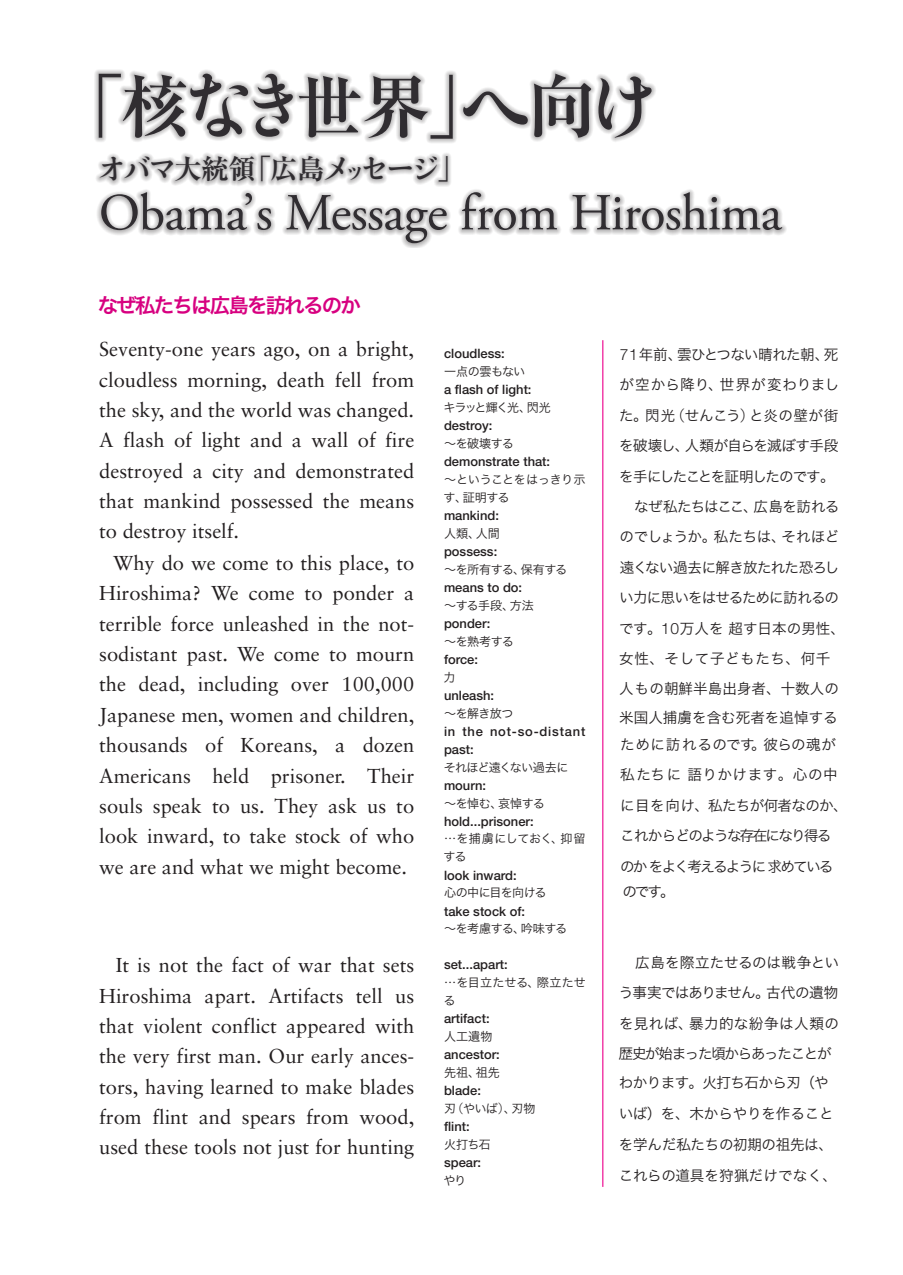
<style>
.page{position:relative;width:903px;height:1275px;background:#fff}
.page>*{position:absolute;margin:0;border:0;box-sizing:border-box;transform-origin:0 0}
.t1{font:700 68.25px "Ryumin Pro";color:#302d31}
.t2{font:51.8px "Adobe Garamond Pro";letter-spacing:-.01em;color:#302d31}
.t3{font:28.35px "Yutuki 36 PK Std W6";letter-spacing:-.11em;color:#302d31}
.t4{font:20.47px "Hira Kaku Pro N W6";letter-spacing:-.09em;color:#d70080}
.t5{font:20.12px/30.4px "Sabon";color:#231f20;text-align:justify}
.t6{font:14.53px/30.4px "Hira Kaku Pro N W3";letter-spacing:-.025em;color:#231f20}
.t7{font:14.53px/30.4px "Hira Kaku Pro N W3";letter-spacing:-.05em;color:#231f20}
.t8{font:14.53px/26.9px "Hira Kaku Pro N W3";color:#231f20}
.t9{font:500 12.95px "Helvetica Neue LT Std";color:#231f20}
.t10{font:500 12.95px/18px "Helvetica Neue LT Std";letter-spacing:.065em;color:#231f20}
.t11{font:12.08px/18px "Hira Kaku Pro N W3";letter-spacing:-.04em;color:#231f20}
.t12{font:12.08px/18px "Hira Kaku Pro N W3";letter-spacing:-.02em;color:#231f20}
.t13{font:12.08px/18px "Hira Kaku Pro N W3";color:#231f20}
.t14{font:12.08px "Hira Kaku Pro N W3";letter-spacing:-.06em;color:#231f20}
.t15{font:12.08px "Hira Kaku Pro N W3";letter-spacing:-.1em;color:#231f20}
.s1{font-family:"Shin Go Pro";font-weight:300}
.s2{font-family:"Yutuki 36 PK Std W6";font-weight:400;font-size:70.88px}
.s3{font-family:"Ryumin Pro";font-weight:700;font-size:27.3px}
.s4{font-family:"Shin Go Pro";font-weight:300;font-size:27.3px}
.s5{font-size:21.35px}
.s6{font-family:"Helvetica Neue LT Std";font-weight:300;font-size:15.58px}
</style>
<div class="page">
<hr style="left:0;top:645px;width:1px;height:630px;background:#951d3c">
<div style="left:94px;top:69px;width:693px;height:179px;background:#231f20;opacity:.6"></div>
<hr style="left:602px;top:340px;width:1px;height:847px;background:#ed028c">
<h1 class="t1" style="left:54px;top:52px;width:605px"><span class="s1">「</span>核<span class="s2">なき</span>世界<span class="s1">」</span><span class="s2">へ</span>向<span class="s2">け</span></h1>
<h3 class="t3" style="left:98px;top:152px;width:369px">オバマ<span class="s3">大統領</span><span class="s4">「</span><span class="s3">広島</span>メ<span class="s5">ッ</span>セージ<span class="s4">」</span></h3>
<h2 class="t2" style="left:99px;top:182px;width:684px">Obama’s Message from Hiroshima</h2>
<p class="t4" style="left:98px;top:287px;width:265px">なぜ私たちは広島を訪れるのか</p>
<p class="t5" style="left:99px;top:334px;width:317px">Seventy-one years ago, on a bright, cloudless morning, death fell from the sky, and the world was changed.<br>A flash of light and a wall of fire destroyed a city and demonstrated that mankind possessed the means to destroy itself.</p>
<p class="t5" style="left:99px;top:547px;width:317px;text-indent:14px">Why do we come to this place, to Hiroshima? We come to ponder a terrible force unleashed in the not&shy;sodistant past. We come to mourn the dead, including over 100,000<br>Japanese men, women and children, thousands of Koreans, a dozen Americans held prisoner. Their souls speak to us. They ask us to look inward, to take stock of who we are and what we might become.</p>
<p class="t5" style="left:99px;top:950px;width:317px;text-indent:16px">It is not the fact of war that sets Hiroshima apart. Artifacts tell us that violent conflict appeared with the very first man. Our early ances&shy;tors, having learned to make blades from flint and spears from wood, used these tools not just for hunting</p>
<p class="t9" style="left:444px;top:346px;width:62px">cloudless:</p>
<p class="t11" style="left:444px;top:361px;width:83px">一点の雲もない</p>
<p class="t9" style="left:444px;top:382px;width:89px">a flash of light:</p>
<p class="t15" style="left:444px;top:397px;width:109px">キラッと輝く光、閃光</p>
<p class="t9" style="left:444px;top:418px;width:50px">destroy:</p>
<p class="t11" style="left:444px;top:433px;width:71px">～を破壊する</p>
<p class="t9" style="left:444px;top:454px;width:108px">demonstrate that:</p>
<p class="t11" style="left:443px;top:469px;width:143px">～ということをはっきり示す、証明する</p>
<p class="t9" style="left:444px;top:507px;width:56px">mankind:</p>
<p class="t11" style="left:444px;top:523px;width:57px">人類、人間</p>
<p class="t9" style="left:444px;top:543px;width:55px">possess:</p>
<p class="t11" style="left:444px;top:559px;width:125px">～を所有する、保有する</p>
<p class="t9" style="left:444px;top:579px;width:80px">means to do:</p>
<p class="t11" style="left:444px;top:595px;width:91px">～する手段、方法</p>
<p class="t9" style="left:444px;top:615px;width:48px">ponder:</p>
<p class="t11" style="left:444px;top:631px;width:71px">～を熟考する</p>
<p class="t9" style="left:444px;top:651px;width:36px">force:</p>
<p class="t11" style="left:444px;top:667px;width:14px">力</p>
<p class="t9" style="left:444px;top:687px;width:52px">unleash:</p>
<p class="t11" style="left:444px;top:703px;width:71px">～を解き放つ</p>
<p class="t10" style="left:444px;top:722px;width:143px">in the not-so-distant past:</p>
<p class="t14" style="left:444px;top:756px;width:126px">それほど遠くない過去に</p>
<p class="t9" style="left:444px;top:777px;width:44px">mourn:</p>
<p class="t11" style="left:444px;top:793px;width:102px">～を悼む、哀悼する</p>
<p class="t9" style="left:444px;top:813px;width:91px">hold...prisoner:</p>
<p class="t12" style="left:443px;top:829px;width:143px">…を捕虜にしておく、抑留する</p>
<p class="t9" style="left:444px;top:867px;width:74px">look inward:</p>
<p class="t11" style="left:444px;top:883px;width:104px">心の中に目を向ける</p>
<p class="t9" style="left:444px;top:903px;width:83px">take stock of:</p>
<p class="t11" style="left:444px;top:919px;width:125px">～を考慮する、吟味する</p>
<p class="t9" style="left:444px;top:957px;width:65px">set...apart:</p>
<p class="t13" style="left:443px;top:973px;width:144px">…を目立たせる、際立たせる</p>
<p class="t9" style="left:444px;top:1011px;width:47px">artifact:</p>
<p class="t11" style="left:444px;top:1027px;width:50px">人工遺物</p>
<p class="t9" style="left:444px;top:1047px;width:57px">ancestor:</p>
<p class="t11" style="left:444px;top:1063px;width:57px">先祖、祖先</p>
<p class="t9" style="left:444px;top:1083px;width:38px">blade:</p>
<p class="t11" style="left:444px;top:1099px;width:93px">刃<span class="s1">（</span>やいば<span class="s1">）</span>、刃物</p>
<p class="t9" style="left:444px;top:1119px;width:27px">flint:</p>
<p class="t11" style="left:444px;top:1135px;width:48px">火打ち石</p>
<p class="t9" style="left:444px;top:1155px;width:39px">spear:</p>
<p class="t11" style="left:444px;top:1171px;width:24px">やり</p>
<p class="t6" style="left:619px;top:338px;width:227px"><span class="s6">71</span>年前、雲ひとつない晴れた朝、死が空から降り、世界が変わりました。閃光<span class="s1">（</span>せんこう<span class="s1">）</span>と炎の壁が街を破壊し、人類が自らを滅ぼす手段を手にしたことを証明したのです。　なぜ私たちはここ、広島を訪れるのでしょうか。私たちは、それほど遠くない過去に解き放たれた恐ろしい力に思いをはせるために訪れるのです。<span class="s6">10</span>万人を超す日本の男性、女性、そして子どもたち、何千人もの朝鮮半島出身者、十数人の</p>
<p class="t8" style="left:619px;top:703px;width:220px">米国人捕虜を含む死者を追悼するために 訪 れ る の で す。彼 ら の 魂 が</p>
<p class="t7" style="left:620px;top:759px;width:229px">私 た ち に語りかけます。心の中に目を向け、私たちが何者なのか、これからどのような存在になり得るのかをよく考えるように 求めている</p>
<p class="t6" style="left:622px;top:875px;width:54px">のです。</p>
<p class="t6" style="left:619px;top:946px;width:222px">　広島を際立たせるのは戦争という事実ではありません。古代の遺物を見れば、暴力的な紛争は人類の歴史が始まった頃からあったことがわかります。火打ち石から刃（やいば）を、木からやりを作ることを学んだ私たちの初期の祖先は、これらの道具を狩猟だけでなく、</p>
</div>
